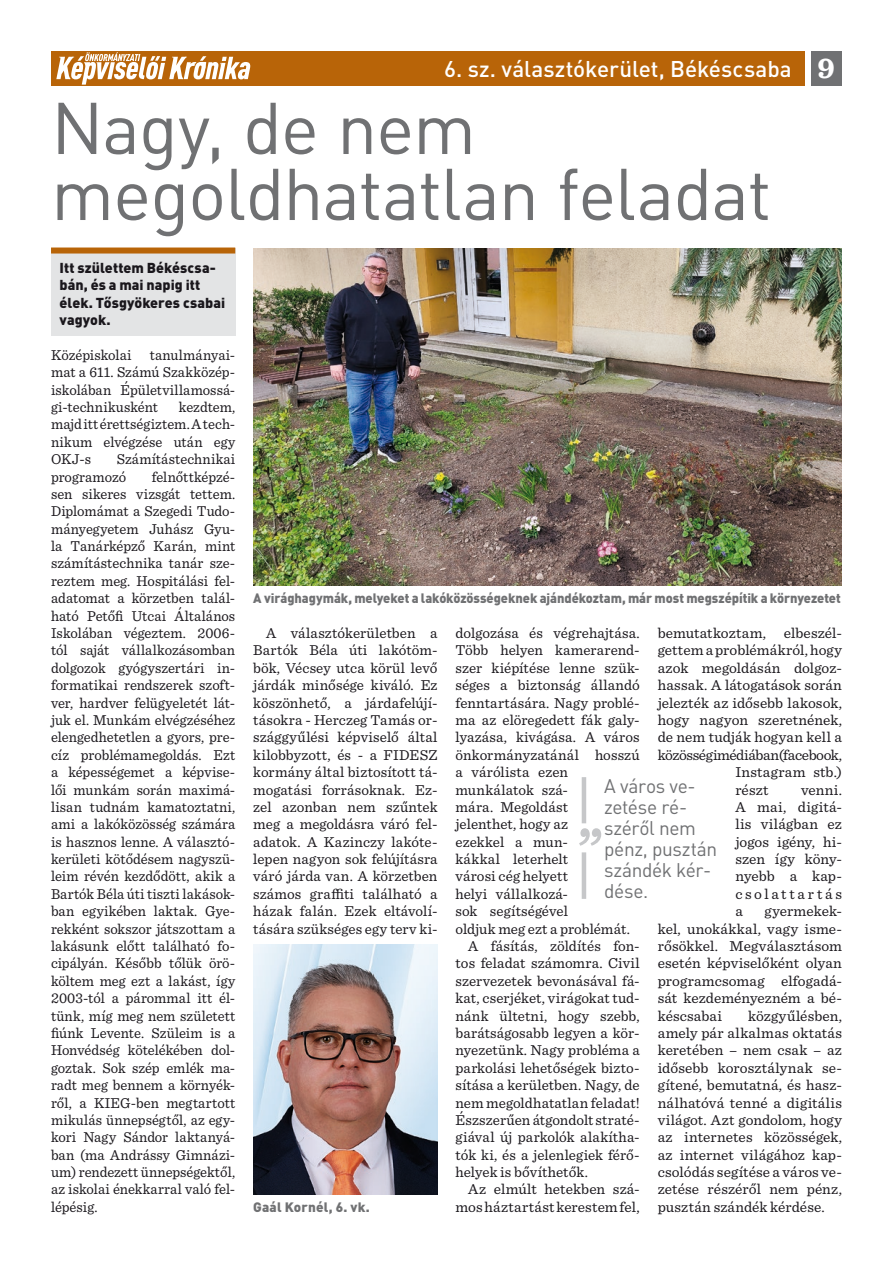
<style>
.page{position:relative;width:893px;height:1263px;background:#fff}
.page>*{position:absolute;margin:0;border:0;box-sizing:border-box;transform-origin:0 0}
.CIM{font:72px/66px "DIN Pro";letter-spacing:-.02em;color:#707173}
.KENYER_TOMPA{font:500 22.5px "DIN Pro";color:#fff}
.CITA{font:19.5px/21px "DIN Pro";letter-spacing:-.02em;color:#707173}
.t1{font:700 19.5px "DIN Pro";letter-spacing:.005em;color:#fff}
.KENYER{font:15px/17.4px "Sentinel";letter-spacing:.005em;color:#1a171c;text-align:justify}
.KENYER_TOMPA-2{font:15px/17.4px "Sentinel";letter-spacing:.005em;color:#1a171c;text-align:justify}
.KENYER-2{font:15px "Sentinel";letter-spacing:-.025em;color:#1a171c}
.LEAD{font:900 14.25px/17.4px "DIN Pro";letter-spacing:.005em;color:#1a171c}
.KEPALA{font:900 13.5px "DIN Pro";letter-spacing:-.005em;color:#707173;scale:.96 1}
.KEPALA-2{font:900 13.5px "DIN Pro";letter-spacing:.015em;color:#707173}
.s1{font-family:"Sentinel";font-size:30px}
</style>
<div class="page">
<div style="left:51px;top:51px;width:753px;height:34px;background:#b86408"></div>
<div style="left:812px;top:51px;width:30px;height:34px;background:#707173"></div>
<svg style="left:56px;top:52px;width:194px;height:33px"></svg>
<div style="left:51px;top:249px;width:184px;height:87px;background:#e3e4e5"></div>
<div style="left:51px;top:247px;width:184px;height:6px;background:#b86408"></div>
<img style="left:253px;top:944px;width:184px;height:250px">
<img style="left:253px;top:249px;width:589px;height:337px">
<hr style="left:582px;top:777px;width:4px;height:46px;background:#c6c7c9">
<hr style="left:582px;top:852px;width:4px;height:47px;background:#c6c7c9">
<svg style="left:579px;top:828px;width:22px;height:18px"></svg>
<h3 class="t1" style="left:555px;top:55px;width:282px">2024. MÁRCIUS 25., HÉTFŐ <span class="s1">9</span></h3>
<p class="CIM" style="left:51px;top:92px;width:722px">Nagy, de nem megoldhatatlan feladat</p>
<p class="LEAD" style="left:60px;top:258px;width:167px">Itt születtem Békéscsa&shy;bán, és a mai napig itt élek. Tősgyökeres csabai vagyok.</p>
<p class="KENYER_TOMPA-2" style="left:51px;top:345px;width:186px">Középiskolai tanulmányai&shy;mat a 611. Számú Szakközép&shy;iskolában Épületvillamossá&shy;gi-technikusként</p>
<p class="KENYER_TOMPA" style="left:444px;top:53px;width:349px">6. sz. választókerület, Békéscsaba</p>
<p class="KENYER_TOMPA-2" style="left:51px;top:397px;width:186px;text-indent:128px">kezdtem, majd itt érettségiztem. A tech&shy;nikum elvégzése után egy OKJ-s</p>
<p class="KENYER_TOMPA-2" style="left:51px;top:449px;width:186px;text-indent:66px">Számítástechnikai programozó</p>
<p class="KENYER_TOMPA-2" style="left:51px;top:467px;width:186px;text-indent:101px">felnőttképzé&shy;sen sikeres vizsgát tettem.<br>Diplomámat a Szegedi Tudo&shy;mányegyetem Juhász Gyu&shy;la Tanárképző Karán, mint számítástechnika tanár sze&shy;reztem meg. Hospitálási fel&shy;adatomat a körzetben talál&shy;ható Petőfi Utcai Általános Iskolában végeztem. 2006- tól saját vállalkozásomban dolgozok gyógyszertári in&shy;formatikai rendszerek szoft&shy;ver, hardver felügyeletét lát&shy;juk el. Munkám elvégzéséhez elengedhetetlen a gyors, pre&shy;cíz problémamegoldás. Ezt a képességemet a képvise&shy;lői munkám során maximá&shy;lisan tudnám kamatoztatni, ami a lakóközösség számára is hasznos lenne. A választó&shy;kerületi kötődésem nagyszü&shy;leim révén kezdődött, akik a Bartók Béla úti tiszti lakások&shy;ban egyikében laktak. Gye&shy;rekként sokszor játszottam a lakásunk előtt található fo&shy;cipályán. Később tőlük örö&shy;költem meg ezt a lakást, így 2003-tól a párommal itt él&shy;tünk, míg meg nem született fiúnk Levente. Szüleim is a Honvédség kötelékében dol&shy;goztak. Sok szép emlék ma&shy;radt meg bennem a környék&shy;ről, a KIEG-ben megtartott mikulás ünnepségtől, az egy&shy;kori Nagy Sándor laktanyá&shy;ban (ma Andrássy Gimnázi&shy;um) rendezett ünnepségektől, az iskolai énekkarral való fel&shy;lépésig.</p>
<p class="KEPALA" style="left:253px;top:589px;width:614px">A virághagymák, melyeket a lakóközösségeknek ajándékoztam, már most megszépítik a környezetet</p>
<p class="KENYER" style="left:253px;top:623px;width:186px;text-indent:13px">A választókerületben a Bartók Béla úti lakótöm&shy;bök, Vécsey utca körül levő járdák minősége kiváló. Ez köszönhető, a járdafelújí&shy;tásokra - Herczeg Tamás or&shy;szággyűlési képviselő által kilobbyzott, és - a FIDESZ kormány által biztosított tá&shy;mogatási forrásoknak. Ez&shy;zel azonban nem szűntek meg a megoldásra váró fel&shy;adatok. A Kazinczy lakóte&shy;lepen nagyon sok felújításra váró járda van. A körzetben számos graffiti található a házak falán. Ezek eltávolí&shy;tására szükséges egy terv ki-</p>
<p class="KENYER" style="left:455px;top:623px;width:186px;text-align:left">dolgozása és végrehajtása.<br>Több helyen kamerarend&shy;szer kiépítése lenne szük&shy;séges a biztonság állandó fenntartására. Nagy problé&shy;ma az elöregedett fák gal - lyazása, kivágása. A város önkormányzatánál hosszú a várólista ezen munkálatok szá-<br>mára. Megoldást<br>jelenthet, hogy az<br>ezekkel a mun-<br>kákkal leterhelt<br>városi cég helyett<br>helyi vállalkozá-<br>sok segítségével<br>oldjuk meg ezt a problémát.</p>
<p class="KENYER" style="left:455px;top:936px;width:186px;text-indent:13px">A fásítás, zöldítés fon&shy;tos feladat számomra. Civil szervezetek bevonásával fá&shy;kat, cserjéket, virágokat tud&shy;nánk ültetni, hogy szebb, barátságosabb legyen a kör&shy;nyezetünk. Nagy probléma a parkolási lehetőségek bizto&shy;sítása a kerületben. Nagy, de nem megoldhatatlan feladat!<br>Észszerűen átgondolt straté&shy;giával új parkolók alakítha&shy;tók ki, és a jelenlegiek férő&shy;helyek is bővíthetők.</p>
<p class="KENYER" style="left:455px;top:1180px;width:186px;text-align:right">Az elmúlt hetekben szá&shy;mos háztartást kerestem fel,</p>
<p class="KENYER" style="left:658px;top:623px;width:186px">bemutatkoztam, elbeszél-</p>
<p class="KENYER" style="left:658px;top:641px;width:186px">gettem a problémákról, hogy</p>
<p class="KENYER" style="left:658px;top:658px;width:186px">azok megoldásán dolgoz-</p>
<p class="KENYER" style="left:658px;top:675px;width:186px">hassak. A látogatások során</p>
<p class="KENYER" style="left:658px;top:693px;width:186px">jelezték az idősebb lakosok,</p>
<p class="KENYER" style="left:658px;top:710px;width:186px">hogy nagyon szeretnének,</p>
<p class="KENYER" style="left:658px;top:728px;width:186px">de nem tudják hogyan kell a</p>
<p class="KENYER-2" style="left:658px;top:743px;width:186px">közösségi médiában (facebook,</p>
<p class="KENYER" style="left:735px;top:762px;width:108px">Instagram stb.)</p>
<p class="KENYER" style="left:735px;top:780px;width:35px">részt</p>
<p class="CITA" style="left:604px;top:775px;width:115px">A város ve&shy;zetése ré&shy;széről nem pénz, pusztán szándék kér&shy;dése.</p>
<p class="KENYER" style="left:735px;top:780px;width:108px;text-indent:66px">venni.<br>A mai, digitá&shy;lis világban ez jogos igény, hi&shy;szen így kön - nyebb a kap&shy;csolattartás a</p>
<p class="KENYER" style="left:658px;top:902px;width:186px;text-indent:107px">gyermekek&shy;kel, unokákkal, vagy isme&shy;rősökkel. Megválasztásom esetén képviselőként olyan programcsomag elfogadá&shy;sát kezdeményezném a bé&shy;késcsabai</p>
<p class="KENYER" style="left:658px;top:1006px;width:186px;text-indent:90px">közgyűlésben, amely pár alkalmas oktatás keretében – nem csak – az idősebb korosztálynak se&shy;gítené, bemutatná, és hasz&shy;nálhatóvá tenné a digitális világot. Azt gondolom, hogy az internetes közösségek, az internet világához kap&shy;csolódás segítése a város ve&shy;zetése részéről nem pénz, pusztán szándék kérdése.</p>
<p class="KEPALA-2" style="left:253px;top:1198px;width:118px">Gaál Kornél, 6. vk.</p>
</div>
